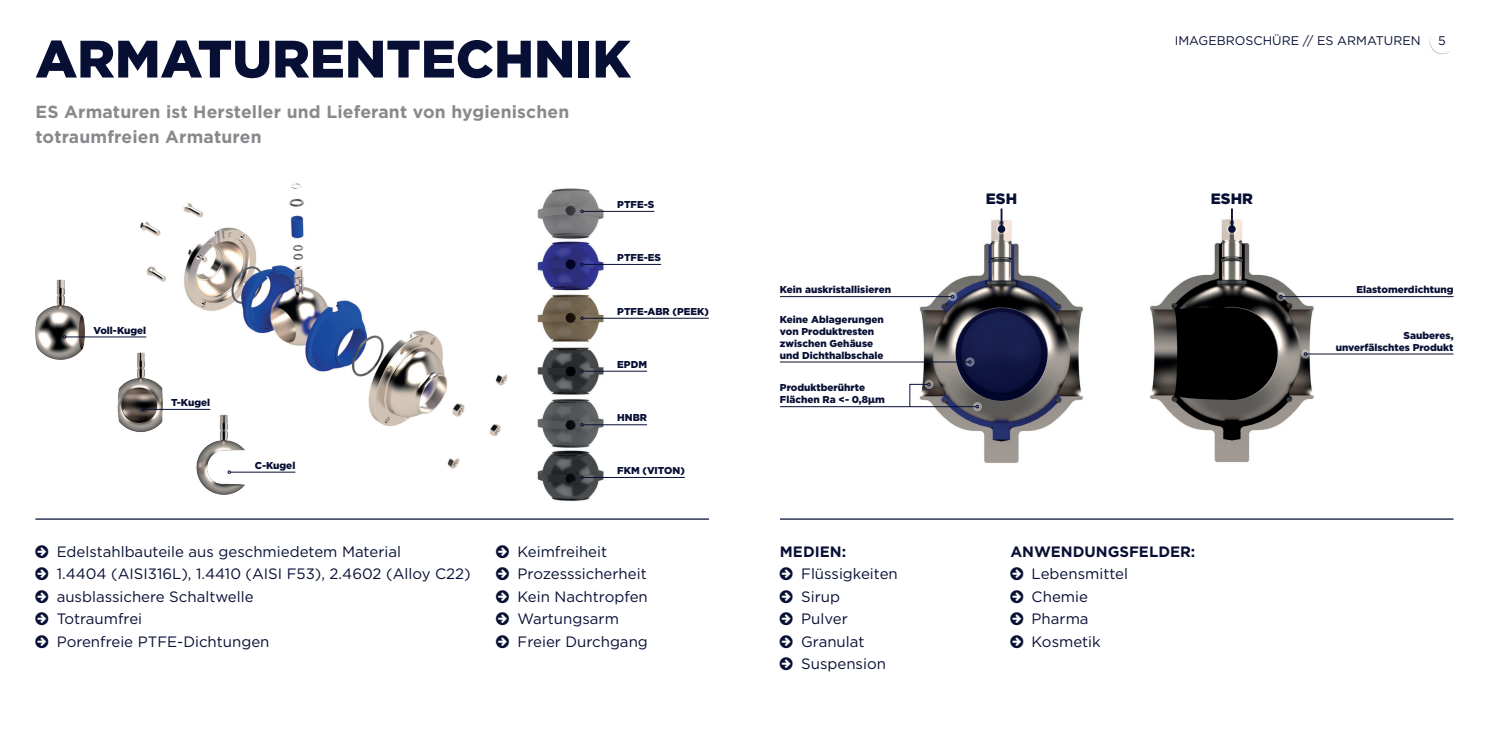
<style>
.page{position:relative;width:1489px;height:745px;background:#fff}
.page>*{position:absolute;margin:0;border:0;box-sizing:border-box;transform-origin:0 0}
.t1{font:900 52.5px "Gotham";color:#080f34}
.t2{font:700 17.5px/25px "Gotham";letter-spacing:.01em;color:#87898c}
.t3{font:15px/22.5px "Gotham";color:#080f34}
.t4{font:700 15px "Gotham";color:#080f34}
.t5{font:900 15px "Gotham";color:#080f34}
.t6{font:12.5px "Gotham";color:#080f34}
.t7{font:900 10px/12px "Gotham";color:#080f34}
</style>
<div class="page">
<img style="left:536px;top:188px;width:137px;height:313px">
<hr style="left:35px;top:518px;width:674px;height:1px;background:#080f34">
<hr style="left:780px;top:518px;width:673px;height:1px;background:#080f34">
<svg style="left:1429px;top:37px;width:23px;height:17px"></svg>
<img style="left:128px;top:183px;width:380px;height:289px">
<img style="left:35px;top:279px;width:59px;height:81px">
<img style="left:117px;top:341px;width:60px;height:117px">
<img style="left:184px;top:404px;width:77px;height:116px">
<img style="left:917px;top:218px;width:167px;height:245px">
<img style="left:1150px;top:218px;width:169px;height:244px">
<hr style="left:66px;top:336px;width:80px;height:1px;background:#080f34">
<hr style="left:145px;top:409px;width:65px;height:1px;background:#080f34">
<hr style="left:230px;top:471px;width:65px;height:1px;background:#080f34">
<hr style="left:583px;top:211px;width:71px;height:1px;background:#080f34">
<hr style="left:583px;top:264px;width:78px;height:1px;background:#080f34">
<hr style="left:583px;top:318px;width:126px;height:1px;background:#080f34">
<hr style="left:583px;top:370px;width:64px;height:1px;background:#080f34">
<hr style="left:583px;top:424px;width:64px;height:1px;background:#080f34">
<hr style="left:583px;top:477px;width:101px;height:1px;background:#080f34">
<svg style="left:947px;top:292px;width:10px;height:9px"></svg>
<svg style="left:1276px;top:292px;width:9px;height:9px"></svg>
<svg style="left:965px;top:357px;width:9px;height:9px"></svg>
<svg style="left:1300px;top:349px;width:9px;height:9px"></svg>
<svg style="left:924px;top:379px;width:9px;height:10px"></svg>
<svg style="left:972px;top:402px;width:9px;height:9px"></svg>
<hr style="left:780px;top:296px;width:171px;height:1px;background:#080f34">
<svg style="left:950px;top:295px;width:4px;height:3px"></svg>
<hr style="left:1282px;top:296px;width:171px;height:1px;background:#080f34">
<hr style="left:780px;top:361px;width:188px;height:1px;background:#080f34">
<hr style="left:1306px;top:353px;width:147px;height:1px;background:#080f34">
<svg style="left:909px;top:382px;width:21px;height:24px"></svg>
<hr style="left:780px;top:406px;width:195px;height:1px;background:#080f34">
<svg style="left:996px;top:223px;width:10px;height:11px"></svg>
<hr style="left:1000px;top:208px;width:2px;height:21px;background:#080f34">
<div style="left:997px;top:225px;width:8px;height:8px;background:#080f34;border-radius:50%"></div>
<svg style="left:1226px;top:223px;width:11px;height:11px"></svg>
<hr style="left:1230px;top:208px;width:2px;height:21px;background:#080f34">
<div style="left:1228px;top:225px;width:7px;height:8px;background:#080f34;border-radius:50%"></div>
<h1 class="t1" style="left:35px;top:23px;width:597px">ARMATURENTECHNIK</h1>
<p class="t2" style="left:35px;top:99px;width:535px">ES Armaturen ist Hersteller und Lieferant von hygienischen totraumfreien Armaturen</p>
<p class="t7" style="left:617px;top:198px;width:39px">PTFE-S</p>
<p class="t7" style="left:617px;top:251px;width:45px">PTFE-ES</p>
<p class="t7" style="left:93px;top:324px;width:54px">Voll-Kugel</p>
<p class="t7" style="left:171px;top:396px;width:41px">T-Kugel</p>
<p class="t7" style="left:255px;top:459px;width:42px">C-Kugel</p>
<p class="t7" style="left:617px;top:305px;width:93px">PTFE-ABR (PEEK)</p>
<p class="t7" style="left:617px;top:358px;width:31px">EPDM</p>
<p class="t7" style="left:617px;top:411px;width:31px">HNBR</p>
<p class="t7" style="left:617px;top:464px;width:69px">FKM (VITON)</p>
<p class="t6" style="left:1174px;top:33px;width:247px">IMAGEBROSCHÜRE // ES ARMATUREN</p>
<p class="t6" style="left:1437px;top:33px;width:9px">5</p>
<p class="t5" style="left:985px;top:188px;width:33px">ESH</p>
<p class="t5" style="left:1210px;top:188px;width:43px">ESHR</p>
<p class="t7" style="left:780px;top:283px;width:113px">Kein auskristallisieren</p>
<p class="t7" style="left:1356px;top:283px;width:98px">Elastomerdichtung</p>
<p class="t7" style="left:780px;top:313px;width:105px">Keine Ablagerungen von Produktresten zwischen Gehäuse und Dichthalbschale</p>
<p class="t7" style="left:1335px;top:329px;width:119px;text-align:right">Sauberes, unverfälschtes Produkt</p>
<p class="t7" style="left:780px;top:381px;width:106px">Produktberührte<br>Flächen Ra &lt;- 0,8μm</p>
<p class="t3" style="left:57px;top:539px;width:415px">Edelstahlbauteile aus geschmiedetem Material<br>1.4404 (AISI316L), 1.4410 (AISI F53), 2.4602 (Alloy C22) ausblassichere Schaltwelle<br>Totraumfrei<br>Porenfreie PTFE-Dichtungen</p>
<p class="t3" style="left:517px;top:539px;width:132px">Keimfreiheit<br>Prozesssicherheit<br>Kein Nachtropfen<br>Wartungsarm<br>Freier Durchgang</p>
<p class="t4" style="left:780px;top:541px;width:68px">MEDIEN:</p>
<p class="t3" style="left:801px;top:562px;width:98px">Flüssigkeiten<br>Sirup<br>Pulver<br>Granulat<br>Suspension</p>
<p class="t4" style="left:1010px;top:541px;width:186px">ANWENDUNGSFELDER:</p>
<p class="t3" style="left:1031px;top:562px;width:98px">Lebensmittel<br>Chemie<br>Pharma<br>Kosmetik</p>
</div>
